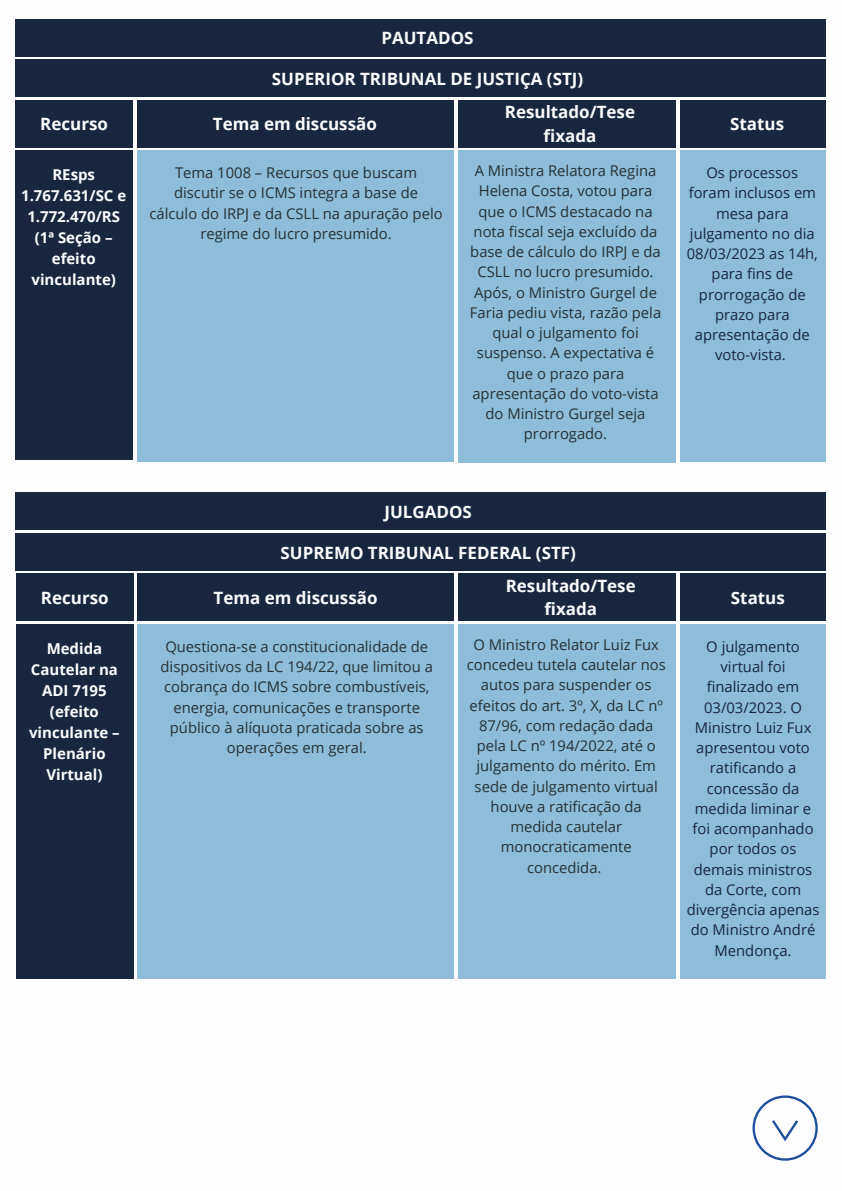
<style>
.page{position:relative;width:842px;height:1191px;background:#fff}
.page>*{position:absolute;margin:0;border:0;box-sizing:border-box;transform-origin:0 0}
.t1{font:700 17px/23.2px "Open Sans";color:#fdfcff;text-align:center}
.t2{font:700 15px/21px "Open Sans";color:#fdfcff;text-align:center}
.t3{font:14.8px/20.2px "Open Sans";color:#273134;text-align:center}
.t4{font:14.8px/20.2px "Open Sans";color:#192640;text-align:center}
</style>
<div class="page">
<div style="left:15px;top:19px;width:810px;height:37px;background:#192640"></div>
<div style="left:15px;top:59px;width:810px;height:38px;background:#192640"></div>
<div style="left:15px;top:100px;width:118px;height:47px;background:#192640"></div>
<div style="left:137px;top:100px;width:316px;height:47px;background:#192640"></div>
<div style="left:680px;top:100px;width:145px;height:47px;background:#192640"></div>
<div style="left:458px;top:100px;width:217px;height:47px;background:#192640"></div>
<div style="left:15px;top:150px;width:118px;height:310px;background:#192640"></div>
<div style="left:137px;top:151px;width:316px;height:311px;background:#8ebdd9"></div>
<div style="left:680px;top:151px;width:145px;height:311px;background:#8ebdd9"></div>
<div style="left:458px;top:151px;width:217px;height:311px;background:#8ebdd9"></div>
<div style="left:16px;top:492px;width:810px;height:38px;background:#192640"></div>
<div style="left:16px;top:533px;width:810px;height:37px;background:#192640"></div>
<div style="left:16px;top:573px;width:117px;height:48px;background:#192640"></div>
<div style="left:138px;top:573px;width:316px;height:48px;background:#192640"></div>
<div style="left:681px;top:573px;width:145px;height:48px;background:#192640"></div>
<div style="left:459px;top:573px;width:217px;height:48px;background:#192640"></div>
<div style="left:16px;top:624px;width:117px;height:354px;background:#192640"></div>
<div style="left:138px;top:624px;width:316px;height:354px;background:#8ebdd9"></div>
<div style="left:681px;top:624px;width:145px;height:354px;background:#8ebdd9"></div>
<div style="left:459px;top:624px;width:217px;height:354px;background:#8ebdd9"></div>
<svg style="left:752px;top:1095px;width:66px;height:65px"></svg>
<p class="t1" style="left:381px;top:26px;width:94px">PAUTADOS</p>
<p class="t1" style="left:272px;top:67px;width:313px">SUPERIOR TRIBUNAL DE JUSTIÇA (STJ)</p>
<p class="t1" style="left:505px;top:100px;width:132px">Resultado/Tese fixada</p>
<p class="t1" style="left:40px;top:112px;width:69px">Recurso</p>
<p class="t1" style="left:213px;top:112px;width:165px">Tema em discussão</p>
<p class="t1" style="left:730px;top:112px;width:55px">Status</p>
<p class="t2" style="left:21px;top:163px;width:107px">REsps<br>1.767.631/SC e<br>1.772.470/RS (1ª Seção – efeito vinculante)</p>
<p class="t3" style="left:150px;top:162px;width:295px">Tema 1008 – Recursos que buscam discutir se o ICMS integra a base de cálculo do IRPJ e da CSLL na apuração pelo regime do lucro presumido.</p>
<p class="t3" style="left:470px;top:160px;width:193px">A Ministra Relatora Regina<br>Helena Costa, votou para que o ICMS destacado na nota fiscal seja excluído da base de cálculo do IRPJ e da<br>CSLL no lucro presumido.<br>Após, o Ministro Gurgel de<br>Faria pediu vista, razão pela qual o julgamento foi suspenso. A expectativa é que o prazo para apresentação do voto-vista do Ministro Gurgel seja prorrogado.</p>
<p class="t4" style="left:687px;top:162px;width:133px">Os processos foram inclusos em mesa para julgamento no dia<br>08/03/2023 as 14h, para fins de prorrogação de prazo para apresentação de voto-vista.</p>
<p class="t1" style="left:385px;top:499px;width:89px">JULGADOS</p>
<p class="t1" style="left:281px;top:540px;width:297px">SUPREMO TRIBUNAL FEDERAL (STF)</p>
<p class="t1" style="left:506px;top:574px;width:132px">Resultado/Tese fixada</p>
<p class="t1" style="left:41px;top:585px;width:69px">Recurso</p>
<p class="t1" style="left:214px;top:585px;width:165px">Tema em discussão</p>
<p class="t1" style="left:731px;top:585px;width:55px">Status</p>
<p class="t2" style="left:29px;top:637px;width:92px">Medida<br>Cautelar na<br>ADI 7195 (efeito vinculante –<br>Plenário<br>Virtual)</p>
<p class="t3" style="left:161px;top:636px;width:274px">Questiona-se a constitucionalidade de dispositivos da LC 194/22, que limitou a cobrança do ICMS sobre combustíveis, energia, comunicações e transporte público à alíquota praticada sobre as operações em geral.</p>
<p class="t3" style="left:467px;top:634px;width:201px">O Ministro Relator Luiz Fux concedeu tutela cautelar nos autos para suspender os efeitos do art. 3º, X, da LC nº<br>87/96, com redação dada pela LC nº 194/2022, até o julgamento do mérito. Em sede de julgamento virtual houve a ratificação da medida cautelar monocraticamente concedida.</p>
<p class="t4" style="left:687px;top:636px;width:134px">O julgamento virtual foi finalizado em<br>03/03/2023. O<br>Ministro Luiz Fux apresentou voto ratificando a concessão da medida liminar e foi acompanhado por todos os demais ministros da Corte, com divergência apenas do Ministro André<br>Mendonça.</p>
</div>
